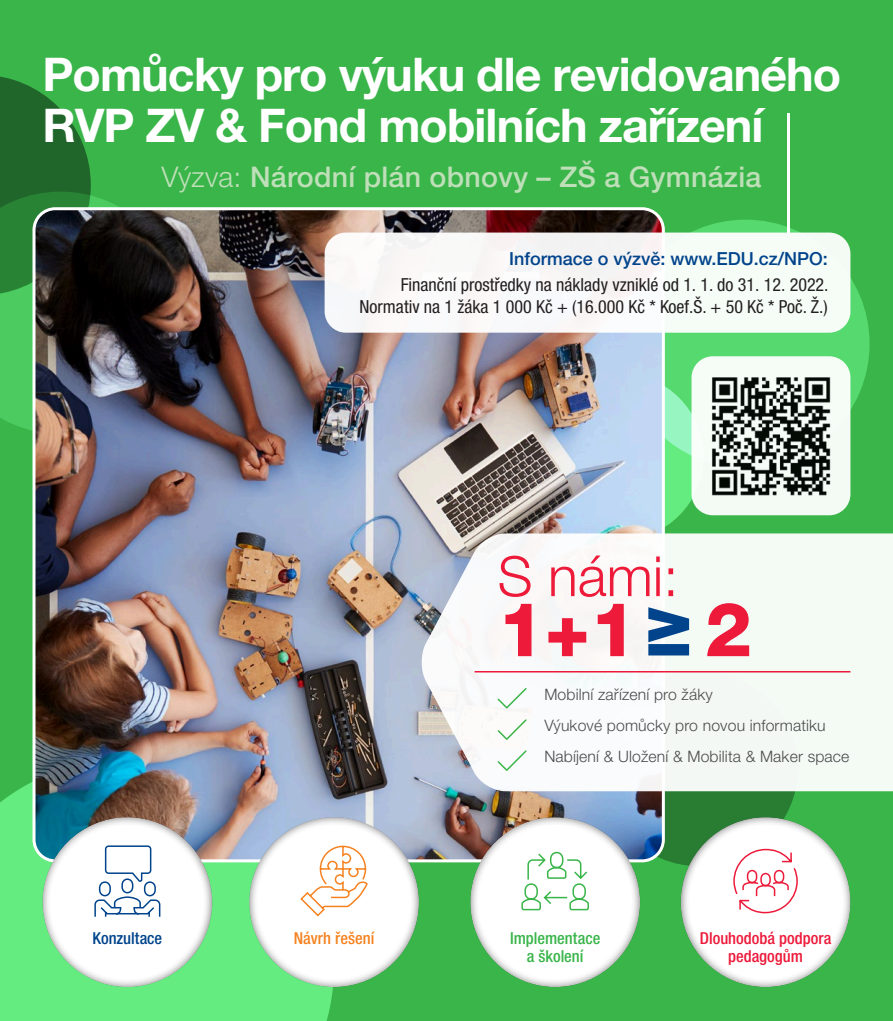
<style>
.page{position:relative;width:893px;height:1021px;background:#fff}
.page>*{position:absolute;margin:0;border:0;box-sizing:border-box;transform-origin:0 0}
.t1{font:800 75px "Helvetica Neue LT Pro";color:#ed1a3a}
.t2{font:300 55.5px "Helvetica Neue LT Pro";color:#ed1a3a}
.produkt{font:700 46.5px/51px "Helvetica Neue LT Pro";letter-spacing:-.02em;color:#fff}
.produkt-2{font:500 28.5px "Helvetica Neue LT Pro";letter-spacing:.01em;color:#bedfb8}
.t3{font:condensed 18px "Helvetica Neue LT Pro";color:#231f20}
.t4{font:500 18px "Helvetica Neue LT Pro";color:#01448c}
.t5{font:500 condensed 16.5px/18px "Helvetica Neue LT Pro";color:#ed1a3a;text-align:center}
.t6{font:500 condensed 16.5px/18px "Helvetica Neue LT Pro";color:#3ab54a;text-align:center}
.t7{font:500 condensed 16.5px "Helvetica Neue LT Pro";letter-spacing:.005em;color:#f58220}
.t8{font:500 condensed 16.5px "Helvetica Neue LT Pro";color:#01448c}
.t9{font:300 15.75px "Helvetica Neue LT Pro";letter-spacing:.01em;color:#4b4c4d}
.s1{font-weight:300}
.s2{color:#01448c}
</style>
<div class="page">
<div style="left:0;top:0;width:893px;height:1020px;background:#3ab54a"></div>
<svg style="left:0;top:76px;width:91px;height:116px"></svg>
<svg style="left:601px;top:671px;width:197px;height:195px;background:#32833c"></svg>
<div style="left:621px;top:220px;width:248px;height:248px;background:#56d96e;border-radius:50%"></div>
<svg style="left:537px;top:373px;width:166px;height:167px;background:#89f1a7"></svg>
<div style="left:0;top:758px;width:333px;height:262px;background:#65ec81"></div>
<svg style="left:0;top:192px;width:119px;height:242px;background:#45ad55"></svg>
<img style="left:34px;top:209px;width:628px;height:651px">
<div style="left:325px;top:232px;width:525px;height:101px;background:#f6faf7;border-radius:21px"></div>
<div style="left:691px;top:356px;width:159px;height:159px;background:#f6fdf7;border-radius:21px"></div>
<img style="left:712px;top:377px;width:119px;height:119px">
<svg style="left:420px;top:533px;width:473px;height:258px;background:#f1f4f3"></svg>
<svg style="left:496px;top:686px;width:32px;height:24px"></svg>
<svg style="left:496px;top:718px;width:32px;height:23px"></svg>
<svg style="left:496px;top:749px;width:32px;height:23px"></svg>
<hr style="left:788px;top:113px;width:2px;height:119px;background:#fff">
<div style="left:42px;top:817px;width:173px;height:172px;background:#231f20;opacity:.75"></div>
<div style="left:249px;top:817px;width:172px;height:172px;background:#231f20;opacity:.75"></div>
<div style="left:470px;top:817px;width:172px;height:172px;background:#231f20;opacity:.75"></div>
<div style="left:680px;top:817px;width:173px;height:172px;background:#231f20;opacity:.75"></div>
<svg style="left:299px;top:844px;width:70px;height:73px;background:#fdeee1"></svg>
<svg style="left:94px;top:844px;width:67px;height:74px;background:#dae4ee"></svg>
<svg style="left:521px;top:851px;width:69px;height:60px;background:#e2f4e4"></svg>
<svg style="left:733px;top:848px;width:66px;height:66px;background:#fce0e4"></svg>
<hr style="left:475px;top:671px;width:375px;height:1px;background:#ed1a3a">
<p class="produkt" style="left:43px;top:48px;width:800px">Pomůcky pro výuku dle revidovaného<br>RVP ZV &amp; Fond mobilních zařízení</p>
<p class="produkt-2" style="left:161px;top:160px;width:601px"><span class="s1">Výzva:</span> Národní plán obnovy – ZŠ a Gymnázia</p>
<p class="t4" style="left:509px;top:248px;width:320px">Informace o výzvě: www.EDU.cz/NPO:</p>
<p class="t3" style="left:401px;top:274px;width:429px">Finanční prostředky na náklady vzniklé od 1. 1. do 31. 12. 2022.</p>
<p class="t3" style="left:359px;top:296px;width:470px">Normativ na 1 žáka 1 000 Kč + (16.000 Kč * Koef.Š. + 50 Kč * Poč. Ž.)</p>
<p class="t2" style="left:498px;top:542px;width:182px">S námi:</p>
<p class="t1" style="left:498px;top:584px;width:256px">1+1<span class="s2">≥</span> 2</p>
<p class="t9" style="left:544px;top:684px;width:170px">Mobilní zařízení pro žáky</p>
<p class="t9" style="left:544px;top:715px;width:283px">Výukové pomůcky pro novou informatiku</p>
<p class="t9" style="left:544px;top:746px;width:307px">Nabíjení &amp; Uložení &amp; Mobilita &amp; Maker space</p>
<p class="t8" style="left:93px;top:928px;width:71px">Konzultace</p>
<p class="t7" style="left:294px;top:928px;width:82px">Návrh řešení</p>
<p class="t6" style="left:510px;top:928px;width:92px">Implementace a školení</p>
<p class="t5" style="left:700px;top:928px;width:133px">Dlouhodobá podpora pedagogům</p>
</div>
